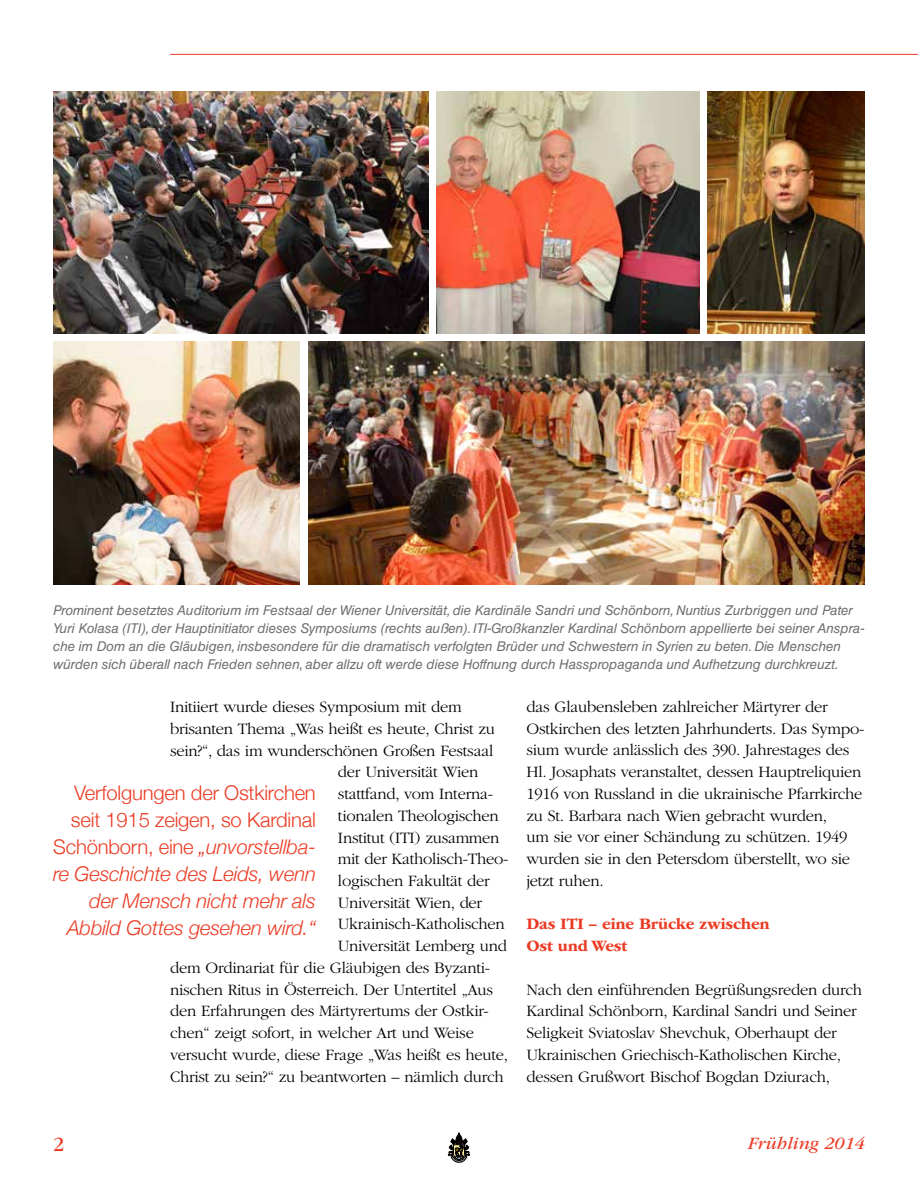
<style>
.page{position:relative;width:918px;height:1188px;background:#fff}
.page>*{position:absolute;margin:0;border:0;box-sizing:border-box;transform-origin:0 0}
.t1{font:21px "ITC Garamond Std";color:#ec3b24}
.t2{font:italic 300 20.25px/27px "Helvetica Neue";letter-spacing:-.01em;color:#ec3b24;text-align:right}
.t3{font:italic 18px "ITC Garamond Std";color:#ec3b24}
.t4{font:300 16.5px/21.8px "ITC Garamond Std";letter-spacing:-.015em;color:#000}
.t5{font:700 16.5px/21.8px "ITC Garamond Std";letter-spacing:-.015em;color:#ec3b24}
.t6{font:italic 13.5px/18px "Helvetica LT Std";letter-spacing:-.005em;color:#6d6e71}
.s1{font-style:normal}
</style>
<div class="page">
<svg style="left:448px;top:1133px;width:22px;height:29px"></svg>
<img style="left:53px;top:91px;width:375px;height:242px">
<img style="left:53px;top:342px;width:247px;height:242px">
<img style="left:437px;top:91px;width:262px;height:242px">
<img style="left:308px;top:342px;width:557px;height:242px">
<img style="left:708px;top:91px;width:157px;height:242px">
<hr style="left:170px;top:54px;width:748px;height:1px;background:#ec3b24">
<p class="t6" style="left:53px;top:601px;width:813px">Prominent besetztes Auditorium im Festsaal der Wiener Universität, die Kardinäle Sandri und Schönborn, Nuntius Zurbriggen und Pater Yuri Kolasa (ITI), der Hauptinitiator dieses Symposiums (rechts außen). ITI-Großkanzler Kardinal Schönborn appellierte bei seiner Anspra&shy;che im Dom an die Gläubigen, insbesondere für die dramatisch verfolgten Brüder und Schwestern in Syrien zu beten. Die Menschen würden sich überall nach Frieden sehnen, aber allzu oft werde diese Hoffnung durch Hasspropaganda und Aufhetzung durchkreuzt.</p>
<p class="t4" style="left:170px;top:696px;width:293px">Initiiert wurde dieses Symposium mit dem</p>
<p class="t4" style="left:170px;top:718px;width:327px">brisanten Thema „Was heißt es heute, Christ zu</p>
<p class="t4" style="left:170px;top:740px;width:325px">sein?“, das im wunderschönen Großen Festsaal</p>
<p class="t4" style="left:338px;top:761px;width:142px">der Universität Wien</p>
<p class="t4" style="left:338px;top:783px;width:157px">stattfand, vom Interna-</p>
<p class="t4" style="left:338px;top:805px;width:162px">tionalen Theologischen</p>
<p class="t4" style="left:338px;top:827px;width:163px">Institut (ITI) zusammen</p>
<p class="t4" style="left:338px;top:848px;width:172px">mit der Katholisch-Theo-</p>
<p class="t4" style="left:338px;top:870px;width:153px">logischen Fakultät der</p>
<p class="t4" style="left:338px;top:892px;width:146px">Universität Wien, der</p>
<p class="t4" style="left:338px;top:914px;width:168px">Ukrainisch-Katholischen</p>
<p class="t4" style="left:338px;top:935px;width:170px">Universität Lemberg und</p>
<p class="t4" style="left:170px;top:957px;width:322px">dem Ordinariat für die Gläubigen des Byzanti-</p>
<p class="t4" style="left:170px;top:979px;width:325px">nischen Ritus in Österreich. Der Untertitel „Aus</p>
<p class="t4" style="left:170px;top:1001px;width:320px">den Erfahrungen des Märtyrertums der Ostkir-</p>
<p class="t4" style="left:170px;top:1022px;width:305px">chen“ zeigt sofort, in welcher Art und Weise</p>
<p class="t4" style="left:170px;top:1044px;width:340px">versucht wurde, diese Frage „Was heißt es heute,</p>
<p class="t4" style="left:170px;top:1066px;width:335px">Christ zu sein?“ zu beantworten – nämlich durch</p>
<p class="t2" style="left:53px;top:778px;width:264px"><span class="s1">Verfolgungen der Ostkirchen seit 1915 zeigen, so Kardinal<br>Schönborn, eine</span> „unvorstellba&shy;re Geschichte des Leids, wenn der Mensch nicht mehr als<br>Abbild Gottes gesehen wird.“</p>
<p class="t4" style="left:526px;top:696px;width:339px">das Glaubensleben zahlreicher Märtyrer der Ostkirchen des letzten Jahrhunderts. Das Sympo&shy;sium wurde anlässlich des 390. Jahrestages des Hl. Josaphats veranstaltet, dessen Hauptreliquien 1916 von Russland in die ukrainische Pfarrkirche zu St. Barbara nach Wien gebracht wurden,<br>um sie vor einer Schändung zu schützen. 1949 wurden sie in den Petersdom überstellt, wo sie jetzt ruhen.</p>
<p class="t5" style="left:526px;top:913px;width:245px">Das ITI – eine Brücke zwischen<br>Ost und West</p>
<p class="t4" style="left:526px;top:979px;width:337px">Nach den einführenden Begrüßungsreden durch Kardinal Schönborn, Kardinal Sandri und Seiner Seligkeit Sviatoslav Shevchuk, Oberhaupt der Ukrainischen Griechisch-Katholischen Kirche, dessen Grußwort Bischof Bogdan Dziurach,</p>
<p class="t1" style="left:53px;top:1133px;width:13px">2</p>
<p class="t3" style="left:748px;top:1133px;width:119px">Frühling 2014</p>
</div>
